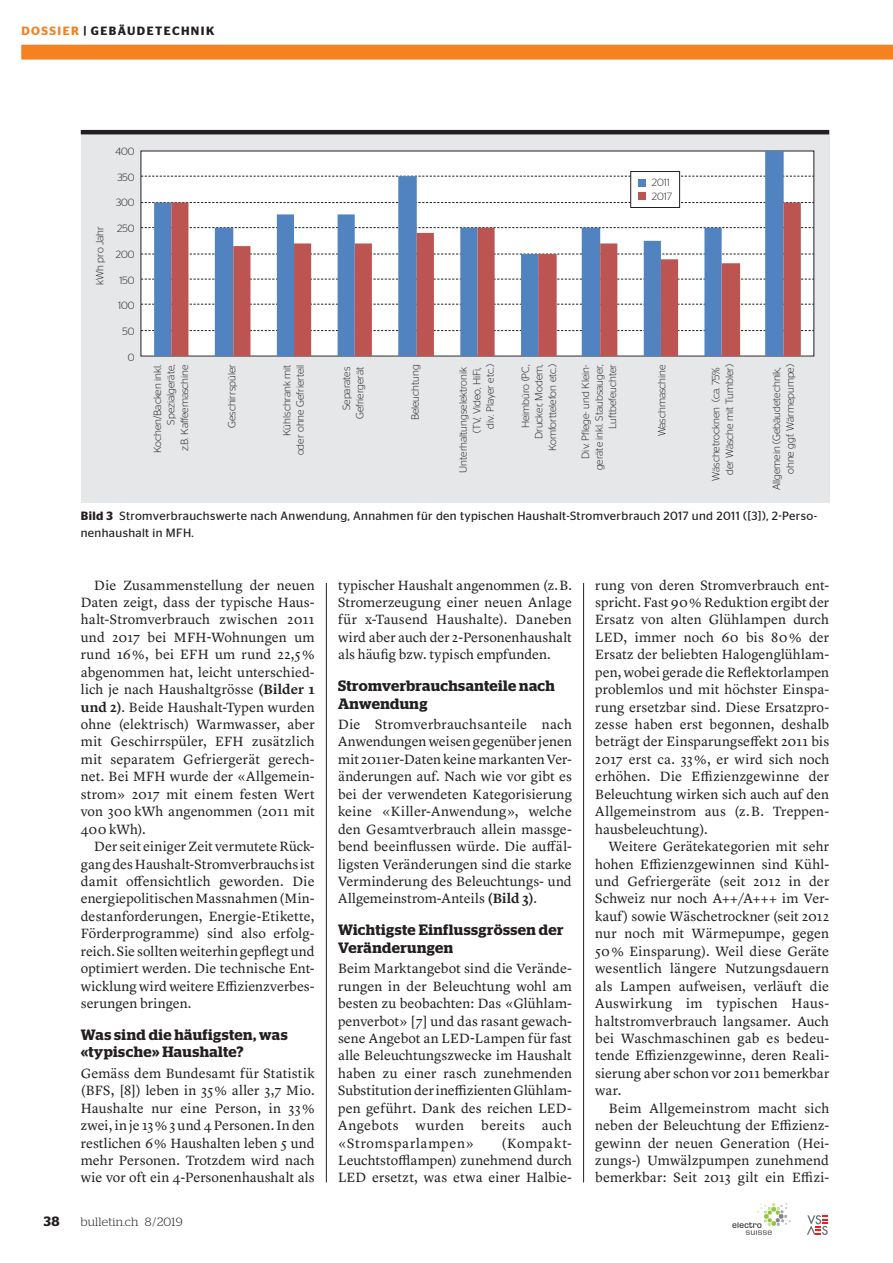
<style>
.page{position:relative;width:893px;height:1263px;background:#fff}
.page>*{position:absolute;margin:0;border:0;box-sizing:border-box;transform-origin:0 0}
.t1{font:600 15px/17.4px "Stag";letter-spacing:.025em;color:#231f20}
.t2{font:13.95px/17.4px "Lyon Text";letter-spacing:.005em;color:#231f20;text-align:justify}
.t3{font:600 13.5px "Stag";color:#231f20}
.t4{font:12px/17.4px "Stag Sans";letter-spacing:.03em;color:#231f20}
.t5{font:600 12px "Stag Sans";letter-spacing:.12em;color:#231f20}
.t6{font:300 12px "Stag";letter-spacing:.02em;color:#231f20}
.t7{font:300 10.5px/13.5px "Stag Sans";color:#231f20;text-align:right}
.s1{color:#f58220}
.s2{font-weight:600}
</style>
<div class="page">
<svg style="left:807px;top:1215px;width:21px;height:20px"></svg>
<svg style="left:732px;top:1203px;width:59px;height:32px"></svg>
<div style="left:21px;top:45px;width:872px;height:15px;background:#f58220"></div>
<hr style="left:326px;top:583px;width:1px;height:599px;background:#231f20">
<hr style="left:583px;top:583px;width:1px;height:599px;background:#231f20">
<div style="left:81px;top:130px;width:748px;height:372px;background:#e6e7e9"></div>
<div style="left:141px;top:151px;width:673px;height:205px;background:#fff"></div>
<svg style="left:141px;top:330px;width:673px;height:1px"></svg>
<svg style="left:141px;top:304px;width:673px;height:1px"></svg>
<svg style="left:141px;top:279px;width:673px;height:1px"></svg>
<svg style="left:141px;top:254px;width:673px;height:1px"></svg>
<svg style="left:141px;top:227px;width:673px;height:1px"></svg>
<svg style="left:141px;top:202px;width:673px;height:1px"></svg>
<svg style="left:141px;top:176px;width:673px;height:1px"></svg>
<svg style="left:154px;top:151px;width:630px;height:205px"></svg>
<svg style="left:171px;top:203px;width:630px;height:153px"></svg>
<div style="left:631px;top:172px;width:49px;height:35px;background:#fff"></div>
<div style="left:630px;top:171px;width:50px;height:37px;border:1px solid #231f20"></div>
<div style="left:638px;top:179px;width:8px;height:7px;background:#5083bf"></div>
<div style="left:638px;top:193px;width:8px;height:7px;background:#bc5552"></div>
<hr style="left:81px;top:130px;width:748px;height:4px;background:#231f20">
<p class="t5" style="left:21px;top:26px;width:194px"><span class="s1">DOSSIER</span> | GEBÄUDETECHNIK</p>
<p class="t7" style="left:94px;top:285px;width:60px;rotate:-90deg">kWh pro Jahr</p>
<p class="t7" style="left:116px;top:145px;width:21px">400</p>
<p class="t7" style="left:117px;top:171px;width:19px">350</p>
<p class="t7" style="left:116px;top:197px;width:20px">300</p>
<p class="t7" style="left:117px;top:222px;width:19px">250</p>
<p class="t7" style="left:116px;top:248px;width:20px">200</p>
<p class="t7" style="left:120px;top:274px;width:17px">150</p>
<p class="t7" style="left:118px;top:300px;width:18px">100</p>
<p class="t7" style="left:123px;top:325px;width:14px">50</p>
<p class="t7" style="left:128px;top:351px;width:8px">0</p>
<p class="t7" style="left:652px;top:177px;width:22px;text-align:left">2011<br>2017</p>
<p class="t7" style="left:151px;top:453px;width:90px;rotate:-90deg">Kochen/Backen inkl.<br>Spezialgeräte,<br>z.B. Kaffeemaschine</p>
<p class="t7" style="left:226px;top:428px;width:66px;rotate:-90deg">Geschirrspüler</p>
<p class="t7" style="left:281px;top:455px;width:92px;rotate:-90deg">Kühlschrank mit oder ohne Gefrierteil</p>
<p class="t7" style="left:340px;top:419px;width:54px;rotate:-90deg">Separates<br>Gefriergerät</p>
<p class="t7" style="left:409px;top:420px;width:57px;rotate:-90deg">Beleuchtung</p>
<p class="t7" style="left:457px;top:473px;width:110px;rotate:-90deg">Unterhaltungselektronik (TV, Video, HiFi,<br>div. Player etc.)</p>
<p class="t7" style="left:519px;top:451px;width:88px;rotate:-90deg">Heimbüro (PC,<br>Drucker, Modem,<br>Komforttelefon etc.)</p>
<p class="t7" style="left:580px;top:470px;width:107px;rotate:-90deg">Div. Pflege- und Klein&shy;geräte inkl. Staubsauger,<br>Luftbefeuchter</p>
<p class="t7" style="left:656px;top:436px;width:74px;rotate:-90deg">Waschmaschine</p>
<p class="t7" style="left:710px;top:481px;width:118px;text-align:center;rotate:-90deg">Wäschetrocknen (ca. 75% der Wäsche mit Tumbler)</p>
<p class="t7" style="left:771px;top:490px;width:128px;rotate:-90deg">Allgemein (Gebäudetechnik, ohne ggf. Wärmepumpe)</p>
<p class="t4" style="left:81px;top:508px;width:738px"><span class="s2">Bild 3</span> Stromverbrauchswerte nach Anwendung, Annahmen für den typischen Haushalt-Stromverbrauch 2017 und 2011 ([3]), 2-Perso&shy;nenhaushalt in MFH.</p>
<p class="t2" style="left:81px;top:577px;width:235px;text-indent:14px">Die Zusammenstellung der neuen Daten zeigt, dass der typische Haus&shy;halt-Stromverbrauch zwischen 2011 und 2017 bei MFH-Wohnungen um rund 16 %, bei EFH um rund 22,5 % abgenommen hat, leicht unterschied&shy;lich je nach Haushaltgrösse <span class="s2">(Bilder 1 und 2)</span>. Beide Haushalt-Typen wurden ohne (elektrisch) Warmwasser, aber mit Geschirrspüler, EFH zusätzlich mit separatem Gefriergerät gerech&shy;net. Bei MFH wurde der «Allgemein&shy;strom» 2017 mit einem festen Wert von 300 kWh angenommen (2011 mit 400 kWh).</p>
<p class="t2" style="left:81px;top:839px;width:235px;text-indent:14px">Der seit einiger Zeit vermutete Rück&shy;gang des Haushalt-Stromverbrauchs ist damit offensichtlich geworden. Die energiepolitischen Massnahmen (Min&shy;destanforderungen, Energie-Etikette, Förderprogramme) sind also erfolg&shy;reich. Sie sollten weiterhin gepflegt und optimiert werden. Die technische Ent&shy;wicklung wird weitere Effizienzverbes&shy;serungen bringen.</p>
<p class="t1" style="left:81px;top:1027px;width:208px">Was sind die häufigsten, was «typische» Haushalte?</p>
<p class="t2" style="left:81px;top:1066px;width:235px">Gemäss dem Bundesamt für Statistik (BFS, [8]) leben in 35 % aller 3,7 Mio.<br>Haushalte nur eine Person, in 33 % zwei, in je 13 % 3 und 4 Personen. In den restlichen 6 % Haushalten leben 5 und mehr Personen. Trotzdem wird nach wie vor oft ein 4-Personenhaushalt als</p>
<p class="t3" style="left:44px;top:1216px;width:17px">38</p>
<p class="t6" style="left:81px;top:1217px;width:103px">bulletin.ch 8 / 2019</p>
<p class="t2" style="left:338px;top:577px;width:235px">typischer Haushalt angenommen (z. B.<br>Stromerzeugung einer neuen Anlage für x-Tausend Haushalte). Daneben wird aber auch der 2-Personenhaushalt als häufig bzw. typisch empfunden.</p>
<p class="t1" style="left:338px;top:678px;width:218px">Stromverbrauchsanteile nach<br>Anwendung</p>
<p class="t2" style="left:338px;top:717px;width:235px">Die Stromverbrauchsanteile nach Anwendungen weisen gegenüber jenen mit 2011er-Daten keine markanten Ver&shy;änderungen auf. Nach wie vor gibt es bei der verwendeten Kategorisierung keine «Killer-Anwendung», welche den Gesamtverbrauch allein massge&shy;bend beeinflussen würde. Die auffäl&shy;ligsten Veränderungen sind die starke Verminderung des Beleuchtungs- und Allgemeinstrom-Anteils <span class="s2">(Bild 3)</span>.</p>
<p class="t1" style="left:338px;top:922px;width:227px">Wichtigste Einflussgrössen der<br>Veränderungen</p>
<p class="t2" style="left:338px;top:961px;width:235px">Beim Marktangebot sind die Verände&shy;rungen in der Beleuchtung wohl am besten zu beobachten: Das «Glühlam&shy;penverbot» [7] und das rasant gewach&shy;sene Angebot an LED-Lampen für fast alle Beleuchtungszwecke im Haushalt haben zu einer rasch zunehmenden Substitution der ineffizienten Glühlam&shy;pen geführt. Dank des reichen LED-Angebots wurden bereits auch «Stromsparlampen»</p>
<p class="t2" style="left:338px;top:1135px;width:235px;text-indent:163px">(Kompakt-Leuchtstofflampen) zunehmend durch LED ersetzt, was etwa einer Halbie-</p>
<p class="t2" style="left:595px;top:577px;width:235px">rung von deren Stromverbrauch ent&shy;spricht. Fast 90 % Reduktion ergibt der Ersatz von alten Glühlampen durch LED, immer noch 60 bis 80 % der Ersatz der beliebten Halogenglühlam&shy;pen, wobei gerade die Reflektorlampen problemlos und mit höchster Einspa&shy;rung ersetzbar sind. Diese Ersatzpro&shy;zesse haben erst begonnen, deshalb beträgt der Einsparungseffekt 2011 bis 2017 erst ca. 33 %, er wird sich noch erhöhen. Die Effizienzgewinne der Beleuchtung wirken sich auch auf den Allgemeinstrom aus (z. B. Treppen&shy;hausbeleuchtung).</p>
<p class="t2" style="left:595px;top:839px;width:235px;text-indent:14px">Weitere Gerätekategorien mit sehr hohen Effizienzgewinnen sind Kühl&shy;und Gefriergeräte (seit 2012 in der Schweiz nur noch A++/A+++ im Ver&shy;kauf) sowie Wäschetrockner (seit 2012 nur noch mit Wärmepumpe, gegen 50 % Einsparung). Weil diese Geräte wesentlich längere Nutzungsdauern als Lampen aufweisen, verläuft die Auswirkung im typischen Haus&shy;haltstromverbrauch langsamer. Auch bei Waschmaschinen gab es bedeu&shy;tende Effizienzgewinne, deren Reali&shy;sierung aber schon vor 2011 bemerkbar war.</p>
<p class="t2" style="left:595px;top:1100px;width:235px;text-indent:14px">Beim Allgemeinstrom macht sich neben der Beleuchtung der Effizienz&shy;gewinn der neuen Generation (Hei&shy;zungs-) Umwälzpumpen zunehmend bemerkbar: Seit 2013 gilt ein Effizi-</p>
</div>
